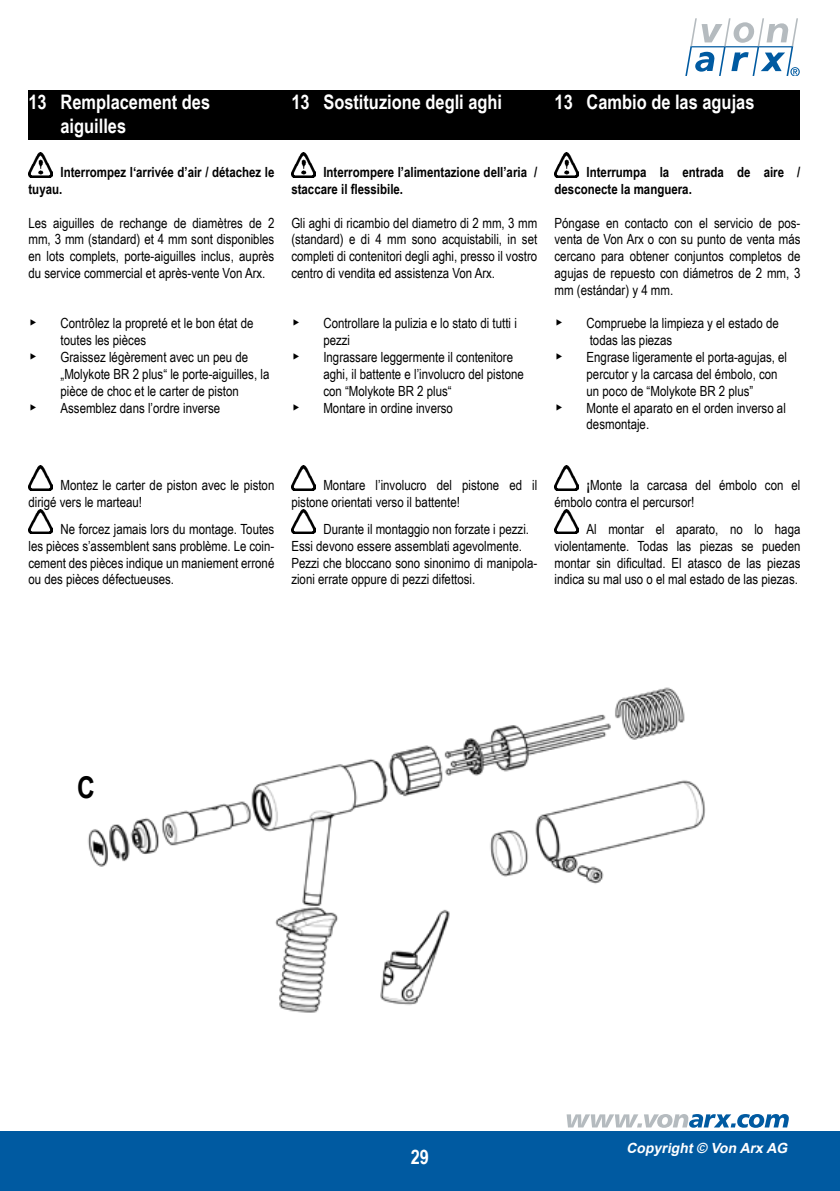
<style>
.page{position:relative;width:840px;height:1191px;background:#fff}
.page>*{position:absolute;margin:0;border:0;box-sizing:border-box;transform-origin:0 0}
.t1{font:700 30px "Arial Narrow";color:#000}
.t2{font:700 20px/24px "Arial Narrow";color:#fff}
.t3{font:14px/16.8px "Arial Narrow";color:#000}
.t4{font:700 14px/16.8px "Arial Narrow";color:#000}
.t5{font:italic 700 14px "Arial";color:#fff}
.s1{font-weight:700}
</style>
<div class="page">
<svg style="left:685px;top:18px;width:114px;height:58px"></svg>
<div style="left:0;top:1131px;width:839px;height:60px;background:#005aa1"></div>
<svg style="left:566px;top:1114px;width:222px;height:13px"></svg>
<div style="left:28px;top:91px;width:771px;height:49px;background:#000"></div>
<img style="left:28px;top:153px;width:25px;height:24px">
<img style="left:28px;top:466px;width:25px;height:24px">
<img style="left:28px;top:509px;width:25px;height:25px">
<img style="left:291px;top:153px;width:24px;height:24px">
<img style="left:291px;top:466px;width:24px;height:24px">
<img style="left:291px;top:509px;width:24px;height:25px">
<img style="left:554px;top:153px;width:24px;height:24px">
<img style="left:554px;top:466px;width:24px;height:24px">
<img style="left:554px;top:509px;width:24px;height:25px">
<img style="left:88px;top:687px;width:618px;height:326px">
<h2 class="t2" style="left:60px;top:89px;width:151px;text-indent:-32px">13 Remplacement des aiguilles</h2>
<p class="t4" style="left:28px;top:163px;width:247px;text-indent:32px">Interrompez l‘arrivée d’air / détachez le tuyau.</p>
<p class="t3" style="left:28px;top:214px;width:247px;text-align:justify">Les aiguilles de rechange de diamètres de 2 mm, 3 mm (standard) et 4 mm sont disponibles en lots complets, porte-aiguilles inclus, auprès du service commercial et après-vente Von Arx.</p>
<p class="t3" style="left:60px;top:315px;width:210px">Contrôlez la propreté et le bon état de toutes les pièces<br>Graissez légèrement avec un peu de „Molykote BR 2 plus“ le porte-aiguilles, la pièce de choc et le carter de piston Assemblez dans l’ordre inverse</p>
<h2 class="t2" style="left:291px;top:89px;width:212px">13 Sostituzione degli aghi</h2>
<h2 class="t2" style="left:554px;top:89px;width:201px">13 Cambio de las agujas</h2>
<p class="t4" style="left:291px;top:163px;width:247px;text-indent:32px">Interrompere l’alimentazione dell’aria / staccare il flessibile.</p>
<p class="t3" style="left:291px;top:214px;width:247px;text-align:justify">Gli aghi di ricambio del diametro di 2 mm, 3 mm (standard) e di 4 mm sono acquistabili, in set completi di contenitori degli aghi, presso il vostro centro di vendita ed assistenza Von Arx.</p>
<p class="t3" style="left:323px;top:315px;width:202px">Controllare la pulizia e lo stato di tutti i pezzi<br>Ingrassare leggermente il contenitore aghi, il battente e l’involucro del pistone con “Molykote BR 2 plus“<br>Montare in ordine inverso</p>
<p class="t4" style="left:554px;top:163px;width:247px;text-indent:32px">Interrumpa la entrada de aire / desconecte la manguera.</p>
<p class="t3" style="left:554px;top:214px;width:247px;text-align:justify">Póngase en contacto con el servicio de pos&shy;venta de Von Arx o con su punto de venta más cercano para obtener conjuntos completos de agujas de repuesto con diámetros de 2 mm, 3 mm (estándar) y 4 mm.</p>
<p class="t3" style="left:586px;top:315px;width:202px">Compruebe la limpieza y el estado de todas las piezas<br>Engrase ligeramente el porta-agujas, el percutor y la carcasa del émbolo, con un poco de “Molykote BR 2 plus”<br>Monte el aparato en el orden inverso al desmontaje.</p>
<p class="t3" style="left:28px;top:476px;width:247px;text-indent:32px">Montez le carter de piston avec le piston dirigé vers le marteau!</p>
<p class="t3" style="left:28px;top:520px;width:247px;text-align:justify;text-indent:32px">Ne forcez jamais lors du montage. Toutes les pièces s’assemblent sans problème. Le coin&shy;cement des pièces indique un maniement erroné ou des pièces défectueuses.</p>
<p class="t3" style="left:291px;top:476px;width:247px;text-indent:32px">Montare l’involucro del pistone ed il pistone orientati verso il battente!</p>
<p class="t3" style="left:291px;top:520px;width:247px;text-indent:32px">Durante il montaggio non forzate i pezzi.<br>Essi devono essere assemblati agevolmente.<br>Pezzi che bloccano sono sinonimo di manipola&shy;zioni errate oppure di pezzi difettosi.</p>
<p class="t3" style="left:554px;top:476px;width:247px;text-indent:32px"><span class="s1">¡</span>Monte la carcasa del émbolo con el émbolo contra el percursor!</p>
<p class="t3" style="left:554px;top:520px;width:247px;text-align:justify;text-indent:32px">Al montar el aparato, no lo haga violentamente. Todas las piezas se pueden montar sin dificultad. El atasco de las piezas indica su mal uso o el mal estado de las piezas.</p>
<h1 class="t1" style="left:77px;top:764px;width:19px">C</h1>
<h2 class="t2" style="left:410px;top:1144px;width:20px">29</h2>
<p class="t5" style="left:626px;top:1138px;width:166px">Copyright© Von Arx AG</p>
</div>
